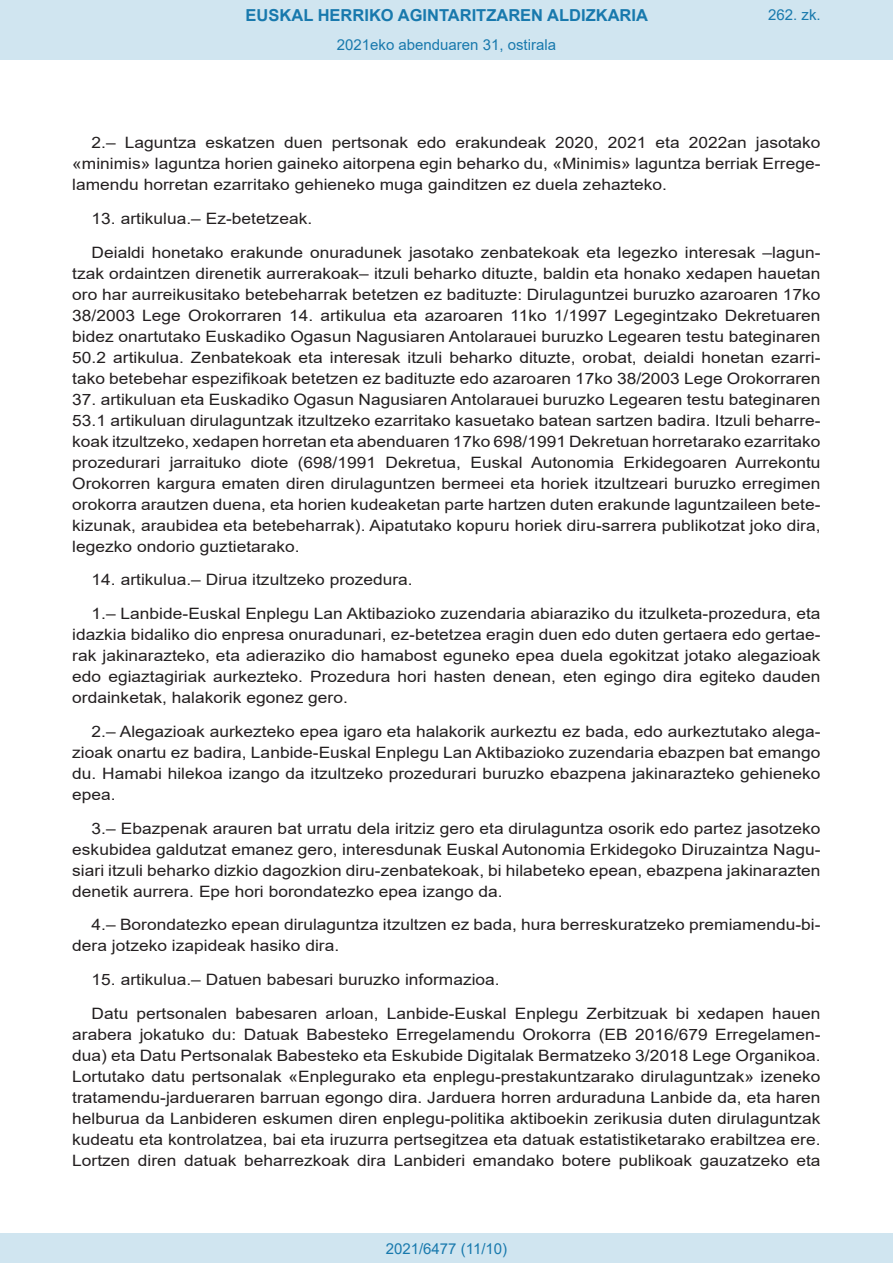
<style>
.page{position:relative;width:893px;height:1263px;background:#fff}
.page>*{position:absolute;margin:0;border:0;box-sizing:border-box;transform-origin:0 0}
.t1{font:700 16.5px "Arial";color:#1879ad}
.BOPVDetalle{font:15.6px/21px "Arial";color:#231f20;text-align:justify;scale:1.11 1}
.Paginacion_Centro{font:15px "Arial";color:#1879ad}
</style>
<div class="page">
<div style="left:0;top:0;width:893px;height:60px;background:#d0e5f0"></div>
<div style="left:0;top:1233px;width:893px;height:30px;background:#d0e5f0"></div>
<p class="t1" style="left:246px;top:3px;width:404px">EUSKAL HERRIKO AGINTARITZAREN ALDIZKARIA</p>
<p class="Paginacion_Centro" style="left:337px;top:35px;width:221px">2021eko abenduaren 31, ostirala</p>
<p class="Paginacion_Centro" style="left:768px;top:5px;width:54px">262. zk.</p>
<p class="BOPVDetalle" style="left:72px;top:132px;width:676px;text-indent:19px">2.– Laguntza eskatzen duen pertsonak edo erakundeak 2020, 2021 eta 2022an jasotako «minimis» laguntza horien gaineko aitorpena egin beharko du, «Minimis» laguntza berriak Errege&shy;lamendu horretan ezarritako gehieneko muga gainditzen ez duela zehazteko.</p>
<p class="BOPVDetalle" style="left:92px;top:208px;width:200px">13. artikulua.– Ez-betetzeak.</p>
<p class="BOPVDetalle" style="left:72px;top:242px;width:676px;text-indent:19px">Deialdi honetako erakunde onuradunek jasotako zenbatekoak eta legezko interesak –lagun&shy;tzak ordaintzen direnetik aurrerakoak– itzuli beharko dituzte, baldin eta honako xedapen hauetan oro har aurreikusitako betebeharrak betetzen ez badituzte: Dirulaguntzei buruzko azaroaren 17ko 38/2003 Lege Orokorraren 14. artikulua eta azaroaren 11ko 1/1997 Legegintzako Dekretuaren bidez onartutako Euskadiko Ogasun Nagusiaren Antolarauei buruzko Legearen testu bateginaren 50.2 artikulua. Zenbatekoak eta interesak itzuli beharko dituzte, orobat, deialdi honetan ezarri&shy;tako betebehar espezifikoak betetzen ez badituzte edo azaroaren 17ko 38/2003 Lege Orokorraren</p>
<p class="BOPVDetalle" style="left:72px;top:389px;width:676px">37. artikuluan eta Euskadiko Ogasun Nagusiaren Antolarauei buruzko Legearen testu bateginaren 53.1 artikuluan dirulaguntzak itzultzeko ezarritako kasuetako batean sartzen badira. Itzuli beharre&shy;koak itzultzeko, xedapen horretan eta abenduaren 17ko 698/1991 Dekretuan horretarako ezarritako prozedurari jarraituko diote (698/1991 Dekretua, Euskal Autonomia Erkidegoaren Aurrekontu Orokorren kargura ematen diren dirulaguntzen bermeei eta horiek itzultzeari buruzko erregimen orokorra arautzen duena, eta horien kudeaketan parte hartzen duten erakunde laguntzaileen bete&shy;kizunak, araubidea eta betebeharrak). Aipatutako kopuru horiek diru-sarrera publikotzat joko dira, legezko ondorio guztietarako.</p>
<p class="BOPVDetalle" style="left:92px;top:569px;width:291px">14. artikulua.– Dirua itzultzeko prozedura.</p>
<p class="BOPVDetalle" style="left:72px;top:603px;width:676px;text-indent:19px">1.– Lanbide-Euskal Enplegu Lan Aktibazioko zuzendaria abiaraziko du itzulketa-prozedura, eta idazkia bidaliko dio enpresa onuradunari, ez-betetzea eragin duen edo duten gertaera edo gertae&shy;rak jakinarazteko, eta adieraziko dio hamabost eguneko epea duela egokitzat jotako alegazioak edo egiaztagiriak aurkezteko. Prozedura hori hasten denean, eten egingo dira egiteko dauden ordainketak, halakorik egonez gero.</p>
<p class="BOPVDetalle" style="left:72px;top:721px;width:676px;text-indent:19px">2.– Alegazioak aurkezteko epea igaro eta halakorik aurkeztu ez bada, edo aurkeztutako alega&shy;zioak onartu ez badira, Lanbide-Euskal Enplegu Lan Aktibazioko zuzendaria ebazpen bat emango du. Hamabi hilekoa izango da itzultzeko prozedurari buruzko ebazpena jakinarazteko gehieneko epea.</p>
<p class="BOPVDetalle" style="left:72px;top:818px;width:676px;text-indent:19px">3.– Ebazpenak arauren bat urratu dela iritziz gero eta dirulaguntza osorik edo partez jasotzeko eskubidea galdutzat emanez gero, interesdunak Euskal Autonomia Erkidegoko Diruzaintza Nagu&shy;siari itzuli beharko dizkio dagozkion diru-zenbatekoak, bi hilabeteko epean, ebazpena jakinarazten denetik aurrera. Epe hori borondatezko epea izango da.</p>
<p class="BOPVDetalle" style="left:72px;top:914px;width:676px;text-indent:19px">4.– Borondatezko epean dirulaguntza itzultzen ez bada, hura berreskuratzeko premiamendu-bi&shy;dera jotzeko izapideak hasiko dira.</p>
<p class="BOPVDetalle" style="left:92px;top:969px;width:369px">15. artikulua.– Datuen babesari buruzko informazioa.</p>
<p class="BOPVDetalle" style="left:72px;top:1003px;width:676px;text-indent:19px">Datu pertsonalen babesaren arloan, Lanbide-Euskal Enplegu Zerbitzuak bi xedapen hauen arabera jokatuko du: Datuak Babesteko Erregelamendu Orokorra (EB 2016/679 Erregelamen&shy;dua) eta Datu Pertsonalak Babesteko eta Eskubide Digitalak Bermatzeko 3/2018 Lege Organikoa.<br>Lortutako datu pertsonalak «Enplegurako eta enplegu-prestakuntzarako dirulaguntzak» izeneko tratamendu-jardueraren barruan egongo dira. Jarduera horren arduraduna Lanbide da, eta haren helburua da Lanbideren eskumen diren enplegu-politika aktiboekin zerikusia duten dirulaguntzak kudeatu eta kontrolatzea, bai eta iruzurra pertsegitzea eta datuak estatistiketarako erabiltzea ere.<br>Lortzen diren datuak beharrezkoak dira Lanbideri emandako botere publikoak gauzatzeko eta</p>
<p class="Paginacion_Centro" style="left:386px;top:1238px;width:123px">2021/6477 (11/10)</p>
</div>
